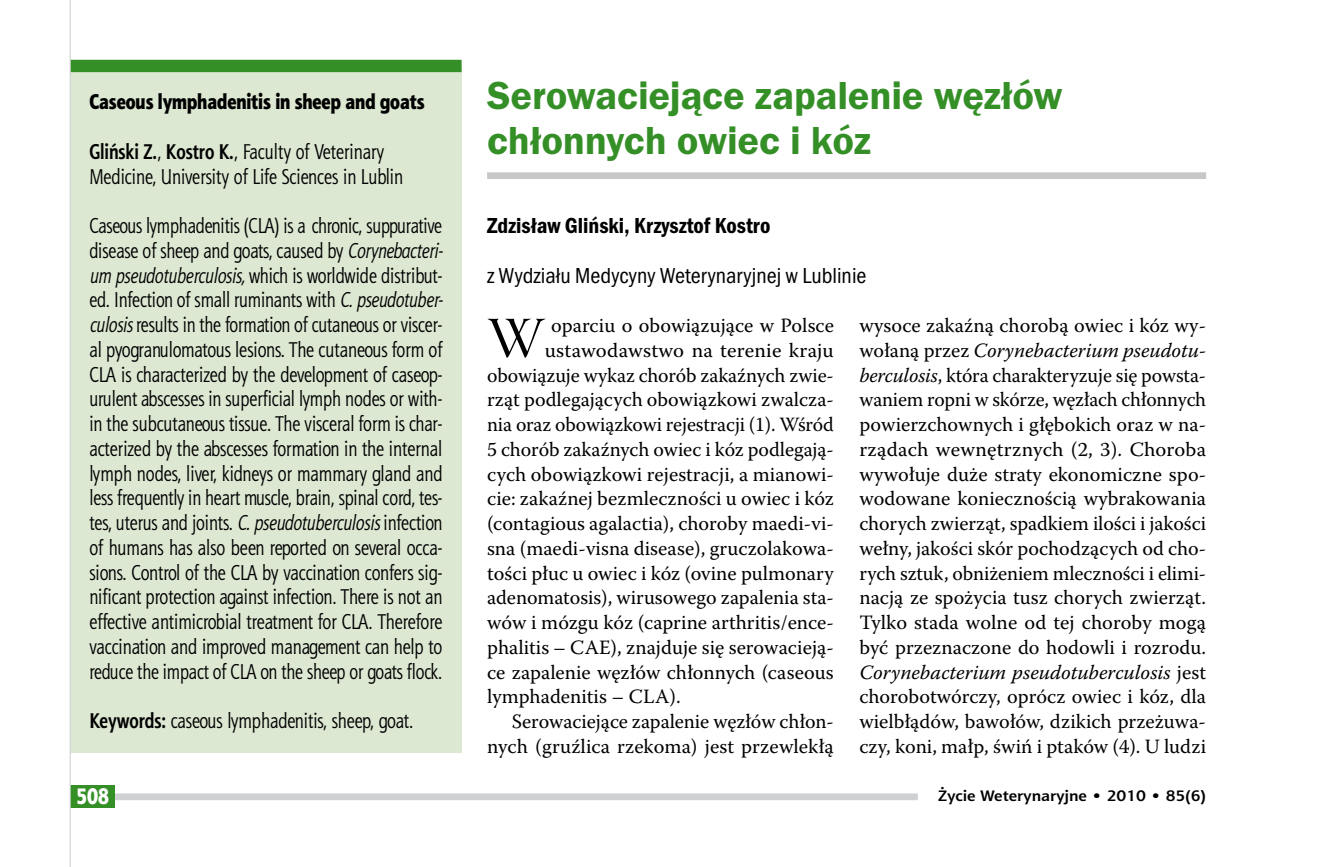
<style>
.page{position:relative;width:1321px;height:867px;background:#fff}
.page>*{position:absolute;margin:0;border:0;box-sizing:border-box;transform-origin:0 0}
.t1{font:57.82px "Warnock Pro Disp";color:#000}
.t2{font:600 40.5px/45px "Franklin Gothic Itc TEE Dm";letter-spacing:-.005em;color:#358f27}
.t3{font:22.5px "Franklin Got Itc TOT Boo Con";color:#000}
.t4{font:22.5px "Franklin Got Itc TOT Dem Con";color:#000}
.t5{font:22.5px "Aerton Cnd EFN Black";color:#fff}
.t6{font:21.38px/24.8px "Aerton Cnd EFN";color:#000}
.t7{font:21.38px "Aerton Cnd EFN Black";color:#000}
.t8{font:20.25px/24.8px "Warnock Pro";color:#000;text-align:justify}
.t9{font:700 15.3px "Aerton EFN";color:#000;scale:1.11 1}
.s1{font-weight:700}
.s2{font-style:italic}
</style>
<div class="page">
<div style="left:487px;top:172px;width:718px;height:7px;background:#c6c7c8"></div>
<div style="left:70px;top:66px;width:391px;height:687px;background:#dce8d2"></div>
<div style="left:70px;top:60px;width:391px;height:12px;background:#358f27"></div>
<div style="left:70px;top:793px;width:847px;height:7px;background:#d0d1d2"></div>
<div style="left:70px;top:785px;width:45px;height:22px;background:#358f27"></div>
<hr style="left:70px;top:0;width:1px;height:867px;background:#d0d1d2">
<p class="t7" style="left:89px;top:89px;width:336px">Caseous lymphadenitis in sheep and goats</p>
<p class="t6" style="left:89px;top:139px;width:315px"><span class="s1">Gliński Z.</span>, <span class="s1">Kostro K.</span>, Faculty of Veterinary<br>Medicine, University of Life Sciences in Lublin</p>
<p class="t6" style="left:89px;top:213px;width:355px;text-align:justify">Caseous lymphadenitis (CLA) is a chronic, suppurative disease of sheep and goats, caused by <span class="s2">Corynebacteri&shy;um pseudotuberculosis,</span> which is worldwide distribut&shy;ed. Infection of small ruminants with <span class="s2">C. pseudotuber&shy;culosis</span> results in the formation of cutaneous or viscer&shy;al pyogranulomatous lesions. The cutaneous form of CLA is characterized by the development of caseop&shy;urulent abscesses in superficial lymph nodes or with&shy;in the subcutaneous tissue. The visceral form is char&shy;acterized by the abscesses formation in the internal lymph nodes, liver, kidneys or mammary gland and less frequently in heart muscle, brain, spinal cord, tes&shy;tes, uterus and joints. <span class="s2">C. pseudotuberculosis</span> infection of humans has also been reported on several occa&shy;sions. Control of the CLA by vaccination confers sig&shy;nificant protection against infection. There is not an effective antimicrobial treatment for CLA. Therefore vaccination and improved management can help to reduce the impact of CLA on the sheep or goats flock.</p>
<p class="t6" style="left:89px;top:708px;width:325px"><span class="s1">Keywords:</span> caseous lymphadenitis, sheep, goat.</p>
<h2 class="t2" style="left:487px;top:74px;width:577px">Serowaciejące zapalenie węzłów chłonnych owiec i kóz</h2>
<p class="t4" style="left:487px;top:213px;width:285px">Zdzisław Gliński, Krzysztof Kostro</p>
<p class="t3" style="left:487px;top:262px;width:381px">z Wydziału Medycyny Weterynaryjnej w Lublinie</p>
<h1 class="t1" style="left:487px;top:307px;width:59px">W</h1>
<p class="t8" style="left:551px;top:313px;width:284px">oparciu o obowiązujące w Polsce</p>
<p class="t8" style="left:859px;top:313px;width:348px">wysoce zakaźną chorobą owiec i kóz wy&shy;wołaną przez <span class="s2">Corynebacterium pseudotu&shy;berculosis</span>, która charakteryzuje się powsta&shy;waniem ropni w skórze, węzłach chłonnych powierzchownych i głębokich oraz w na&shy;rządach wewnętrznych (2, 3). Choroba wywołuje duże straty ekonomiczne spo&shy;wodowane koniecznością wybrakowania chorych zwierząt, spadkiem ilości i jakości wełny, jakości skór pochodzących od cho&shy;rych sztuk, obniżeniem mleczności i elimi&shy;nacją ze spożycia tusz chorych zwierząt.<br>Tylko stada wolne od tej choroby mogą być przeznaczone do hodowli i rozrodu.<br><span class="s2">Corynebacterium pseudotuberculosis</span> jest chorobotwórczy, oprócz owiec i kóz, dla wielbłądów, bawołów, dzikich przeżuwa&shy;czy, koni, małp, świń i ptaków (4). U ludzi</p>
<p class="t8" style="left:544px;top:337px;width:291px">ustawodawstwo na terenie kraju</p>
<p class="t8" style="left:487px;top:362px;width:348px">obowiązuje wykaz chorób zakaźnych zwie-</p>
<p class="t8" style="left:487px;top:387px;width:348px">rząt podlegających obowiązkowi zwalcza-</p>
<p class="t8" style="left:487px;top:412px;width:348px">nia oraz obowiązkowi rejestracji (1). Wśród</p>
<p class="t8" style="left:487px;top:436px;width:348px">5 chorób zakaźnych owiec i kóz podlegają-</p>
<p class="t8" style="left:487px;top:461px;width:348px">cych obowiązkowi rejestracji, a mianowi-</p>
<p class="t8" style="left:487px;top:486px;width:348px">cie: zakaźnej bezmleczności u owiec i kóz</p>
<p class="t8" style="left:487px;top:511px;width:348px">(contagious agalactia), choroby maedi-vi-</p>
<p class="t8" style="left:487px;top:535px;width:348px">sna (maedi-visna disease), gruczolakowa-</p>
<p class="t8" style="left:487px;top:560px;width:348px">tości płuc u owiec i kóz (ovine pulmonary</p>
<p class="t8" style="left:487px;top:585px;width:348px">adenomatosis), wirusowego zapalenia sta-</p>
<p class="t8" style="left:487px;top:610px;width:348px">wów i mózgu kóz (caprine arthritis/ence-</p>
<p class="t8" style="left:487px;top:634px;width:348px">phalitis – CAE), znajduje się serowacieją-</p>
<p class="t8" style="left:487px;top:659px;width:348px">ce zapalenie węzłów chłonnych (caseous</p>
<p class="t8" style="left:487px;top:684px;width:195px">lymphadenitis – CLA).</p>
<p class="t8" style="left:512px;top:709px;width:323px">Serowaciejące zapalenie węzłów chłon-</p>
<p class="t8" style="left:487px;top:733px;width:348px">nych (gruźlica rzekoma) jest przewlekłą</p>
<p class="t5" style="left:76px;top:783px;width:34px">508</p>
<p class="t9" style="left:938px;top:787px;width:243px">Życie Weterynaryjne • 2010 • 85(6)</p>
</div>
